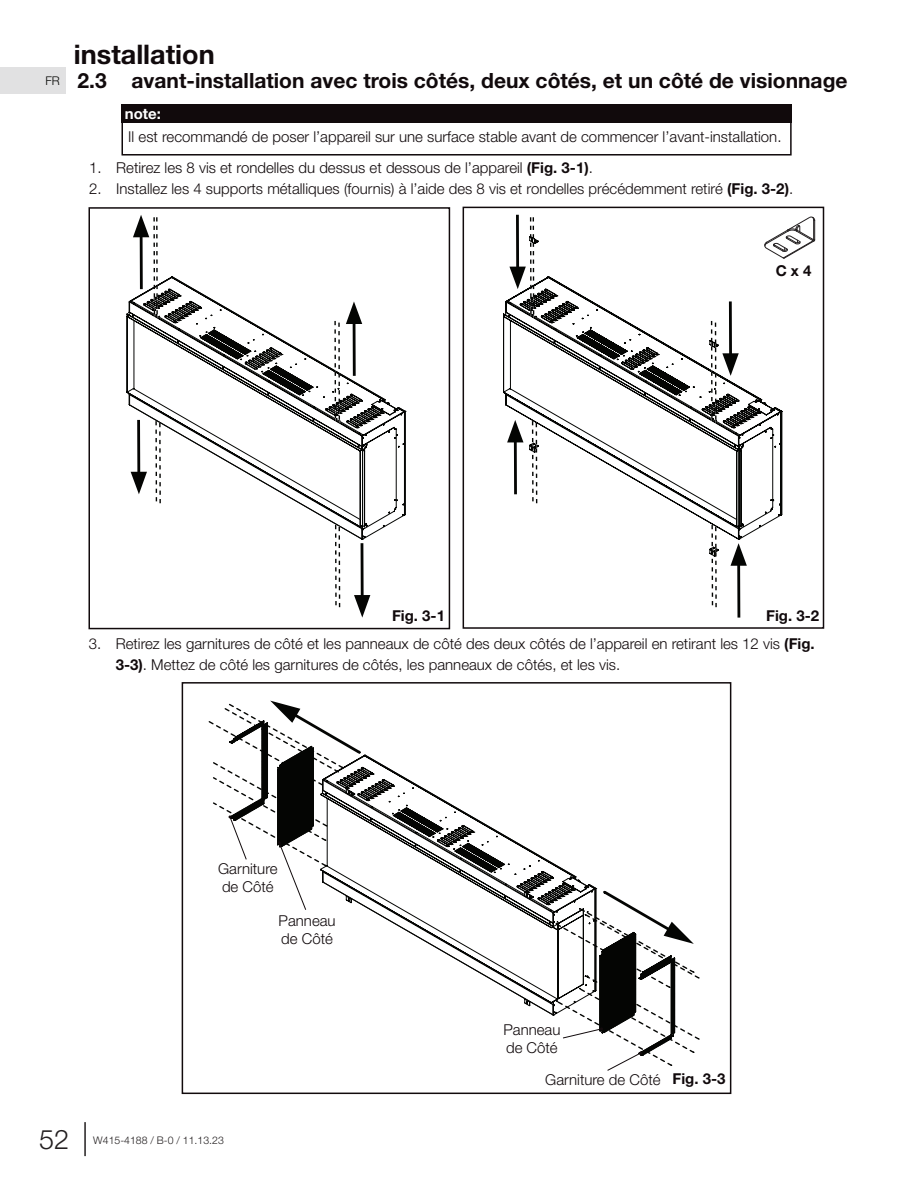
<style>
.page{position:relative;width:918px;height:1188px;background:#fff}
.page>*{position:absolute;margin:0;border:0;box-sizing:border-box;transform-origin:0 0}
.t1{font:700 27px "Helvetica Neue";color:#110a0c}
.t2{font:300 27px "Helvetica Neue";color:#231f20}
.t3{font:700 21px "Helvetica Neue";color:#110a0c}
.t4{font:300 15px/18px "Helvetica Neue";color:#110a0c}
.t5{font:700 15px "Helvetica Neue";color:#110a0c}
.t6{font:700 15px "Helvetica Neue";color:#fff}
.t7{font:300 10.5px "Helvetica Neue";color:#231f20}
.s1{font-weight:300;font-size:12px;color:#040503}
.s2{font-weight:700}
</style>
<div class="page">
<hr style="left:84px;top:1122px;width:2px;height:34px;background:#231f20">
<div style="left:0;top:67px;width:65px;height:27px;background:#e1e1e2"></div>
<div style="left:122px;top:121px;width:670px;height:35px;border:2px solid #110a0c"></div>
<div style="left:122px;top:104px;width:670px;height:19px;background:#110a0c"></div>
<div style="left:88px;top:207px;width:362px;height:422px;border:2px solid #110a0c"></div>
<svg style="left:126px;top:300px;width:280px;height:254px"></svg>
<svg style="left:335px;top:525px;width:5px;height:83px"></svg>
<svg style="left:354px;top:543px;width:16px;height:75px"></svg>
<svg style="left:131px;top:215px;width:271px;height:289px"></svg>
<div style="left:463px;top:207px;width:361px;height:422px;border:2px solid #110a0c"></div>
<svg style="left:776px;top:216px;width:39px;height:43px"></svg>
<svg style="left:503px;top:236px;width:279px;height:319px"></svg>
<svg style="left:532px;top:421px;width:5px;height:83px"></svg>
<svg style="left:711px;top:525px;width:6px;height:83px"></svg>
<svg style="left:507px;top:420px;width:17px;height:74px"></svg>
<svg style="left:509px;top:215px;width:25px;height:103px"></svg>
<svg style="left:731px;top:543px;width:16px;height:75px"></svg>
<svg style="left:711px;top:301px;width:28px;height:122px"></svg>
<svg style="left:209px;top:703px;width:491px;height:363px"></svg>
<svg style="left:601px;top:887px;width:93px;height:57px"></svg>
<svg style="left:270px;top:701px;width:93px;height:56px"></svg>
<div style="left:182px;top:682px;width:549px;height:412px;border:2px solid #110a0c"></div>
<svg style="left:212px;top:767px;width:381px;height:146px"></svg>
<svg style="left:607px;top:1052px;width:35px;height:19px"></svg>
<svg style="left:562px;top:1027px;width:41px;height:12px"></svg>
<h1 class="t1" style="left:74px;top:33px;width:142px">installation</h1>
<h2 class="t3" style="left:46px;top:64px;width:804px"><span class="s1">FR</span> 2.3 avant-installation avec trois côtés, deux côtés, et un côté de visionnage</h2>
<p class="t6" style="left:125px;top:102px;width:38px">note:</p>
<p class="t4" style="left:128px;top:127px;width:655px">Il est recommandé de poser l’appareil sur une surface stable avant de commencer l’avant-installation.</p>
<p class="t4" style="left:89px;top:158px;width:505px">1. Retirez les 8 vis et rondelles du dessus et dessous de l’appareil <span class="s2">(Fig. 3-1)</span>.</p>
<p class="t4" style="left:89px;top:179px;width:706px">2. Installez les 4 supports métalliques (fournis) à l’aide des 8 vis et rondelles précédemment retiré <span class="s2">(Fig. 3-2)</span>.</p>
<p class="t5" style="left:776px;top:259px;width:37px">C x 4</p>
<p class="t5" style="left:392px;top:604px;width:55px">Fig. 3-1</p>
<p class="t5" style="left:766px;top:603px;width:55px">Fig. 3-2</p>
<p class="t4" style="left:116px;top:632px;width:701px;line-height:21px;text-indent:-27px">3. Retirez les garnitures de côté et les panneaux de côté des deux côtés de l’appareil en retirant les 12 vis <span class="s2">(Fig.<br>3-3)</span>. Mettez de côté les garnitures de côtés, les panneaux de côtés, et les vis.</p>
<p class="t4" style="left:218px;top:859px;width:61px">Garniture de Côté</p>
<p class="t4" style="left:279px;top:911px;width:58px">Panneau de Côté</p>
<h1 class="t2" style="left:39px;top:1118px;width:32px">52</h1>
<p class="t7" style="left:93px;top:1132px;width:132px">W415-4188 / B-0 / 11.13.23</p>
<p class="t4" style="left:503px;top:1020px;width:58px">Panneau de Côté</p>
<p class="t4" style="left:545px;top:1070px;width:182px">Garniture de Côté <span class="s2">Fig. 3-3</span></p>
</div>
